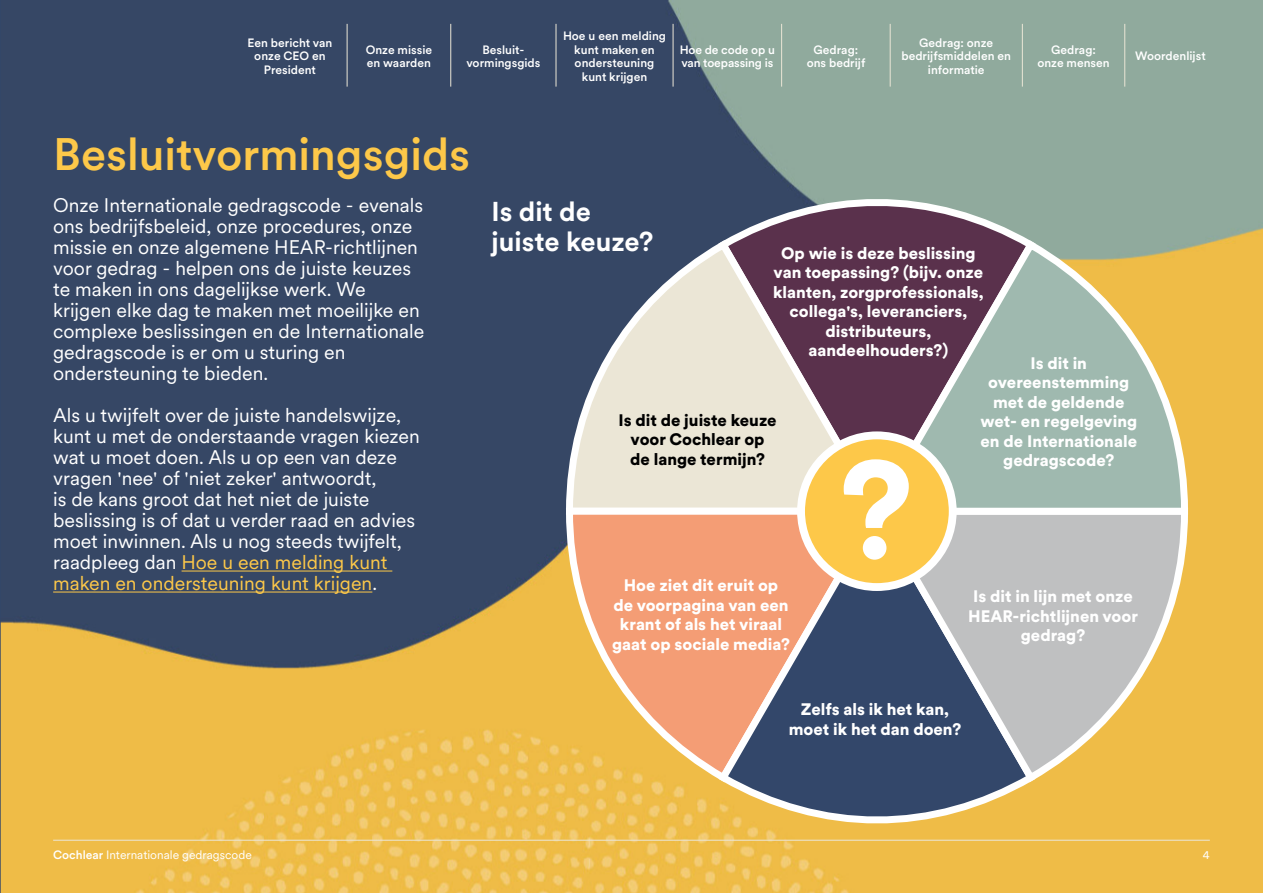
<style>
.page{position:relative;width:1263px;height:893px;background:#fff}
.page>*{position:absolute;margin:0;border:0;box-sizing:border-box;transform-origin:0 0}
.Subheading{font:900 136.8px "Circular XX";color:#fff}
.Heading_02{font:500 45px "Circular XX";color:#fdc849}
.Subheading_02{font:700 27px/30px "Circular XX";color:#fff}
.Body_Intro_01{font:19.5px/21px "Circular XX";color:#fff}
.Subheading_3_No{font:900 16.5px/19.5px "Circular XX";color:#fff;text-align:center}
.Subheading_3_No-2{font:900 16.5px/19.5px "Circular XX";color:#000;text-align:center}
.t1{font:500 12px/13.5px "Circular XX";color:#fff;text-align:center}
.t2{font:12px "Circular XX";color:#fff}
.s1{color:#fdc849}
.s2{font-weight:500}
</style>
<div class="page">
<img style="left:1px;top:0;width:1262px;height:893px">
<hr style="left:182px;top:570px;width:210px;height:1px;background:#fdc849">
<hr style="left:53px;top:591px;width:319px;height:1px;background:#fdc849">
<svg style="left:714px;top:188px;width:326px;height:47px;background:#797883"></svg>
<svg style="left:562px;top:235px;width:305px;height:267px;background:#aba2a5"></svg>
<svg style="left:562px;top:502px;width:152px;height:285px;background:#f2af72"></svg>
<svg style="left:714px;top:502px;width:326px;height:332px;background:#a48775"></svg>
<svg style="left:867px;top:521px;width:324px;height:266px;background:#a6a398"></svg>
<svg style="left:867px;top:235px;width:324px;height:286px;background:#9d9b8e"></svg>
<div style="left:801px;top:435px;width:152px;height:152px;background:#fdc849;border-radius:50%"></div>
<div style="left:797px;top:431px;width:160px;height:160px;border:8px solid #fff;border-radius:50%"></div>
<hr style="left:53px;top:840px;width:1157px;height:1px;background:#ebe6d6">
<hr style="left:347px;top:24px;width:1px;height:63px;background:#ebe6d6">
<hr style="left:450px;top:24px;width:1px;height:63px;background:#ebe6d6">
<hr style="left:556px;top:24px;width:1px;height:63px;background:#ebe6d6">
<hr style="left:673px;top:24px;width:1px;height:63px;background:#ebe6d6">
<hr style="left:781px;top:24px;width:1px;height:63px;background:#ebe6d6">
<hr style="left:890px;top:24px;width:1px;height:63px;background:#ebe6d6">
<hr style="left:1022px;top:24px;width:1px;height:63px;background:#ebe6d6">
<hr style="left:1124px;top:24px;width:1px;height:63px;background:#ebe6d6">
<p class="t1" style="left:248px;top:35px;width:86px">Een bericht van onze CEO en<br>President</p>
<p class="t1" style="left:366px;top:42px;width:68px;text-align:left">Onze missie en waarden</p>
<p class="t1" style="left:466px;top:42px;width:76px">Besluit&shy;vormingsgids</p>
<p class="t1" style="left:563px;top:29px;width:104px">Hoe u een melding kunt maken en ondersteuning kunt krijgen</p>
<p class="t1" style="left:680px;top:42px;width:97px;text-align:left">Hoe de code op u van toepassing is</p>
<p class="t1" style="left:807px;top:42px;width:60px">Gedrag: ons bedrijf</p>
<p class="t1" style="left:901px;top:35px;width:111px">Gedrag: onze bedrijfsmiddelen en informatie</p>
<p class="t1" style="left:1037px;top:42px;width:74px">Gedrag: onze mensen</p>
<p class="t1" style="left:1135px;top:49px;width:72px">Woordenlijst</p>
<p class="Heading_02" style="left:53px;top:123px;width:418px">Besluitvormingsgids</p>
<p class="Body_Intro_01" style="left:53px;top:194px;width:373px">Onze Internationale gedragscode - evenals ons bedrijfsbeleid, onze procedures, onze missie en onze algemene HEAR-richtlijnen voor gedrag - helpen ons de juiste keuzes te maken in ons dagelijkse werk. We krijgen elke dag te maken met moeilijke en complexe beslissingen en de Internationale gedragscode is er om u sturing en ondersteuning te bieden.</p>
<p class="Body_Intro_01" style="left:53px;top:404px;width:368px">Als u twijfelt over de juiste handelswijze, kunt u met de onderstaande vragen kiezen wat u moet doen. Als u op een van deze vragen 'nee' of 'niet zeker' antwoordt,<br>is de kans groot dat het niet de juiste beslissing is of dat u verder raad en advies moet inwinnen. Als u nog steeds twijfelt, raadpleeg dan <span class="s1">Hoe u een melding kunt maken en ondersteuning kunt krijgen</span>.</p>
<p class="Subheading_02" style="left:492px;top:196px;width:163px">Is dit de juiste keuze?</p>
<p class="Subheading_3_No" style="left:773px;top:243px;width:212px">Op wie is deze beslissing van toepassing? (bijv. onze klanten, zorgprofessionals, collega's, leveranciers, distributeurs, aandeelhouders?)</p>
<p class="Subheading_3_No" style="left:980px;top:352px;width:158px">Is dit in overeenstemming met de geldende wet- en regelgeving en de Internationale gedragscode?</p>
<p class="Subheading_3_No-2" style="left:618px;top:409px;width:160px">Is dit de juiste keuze voor Cochlear op<br>de lange termijn?</p>
<p class="Subheading" style="left:839px;top:415px;width:75px">?</p>
<p class="Subheading_3_No" style="left:612px;top:575px;width:179px">Hoe ziet dit eruit op de voorpagina van een krant of als het viraal gaat op sociale media?</p>
<p class="Subheading_3_No" style="left:968px;top:586px;width:171px">Is dit in lijn met onze<br>HEAR-richtlijnen voor gedrag?</p>
<p class="Subheading_3_No" style="left:789px;top:699px;width:174px">Zelfs als ik het kan, moet ik het dan doen?</p>
<p class="t2" style="left:53px;top:847px;width:200px"><span class="s2">Cochlear</span> Internationale gedragscode</p>
<p class="t2" style="left:1203px;top:847px;width:8px">4</p>
</div>
